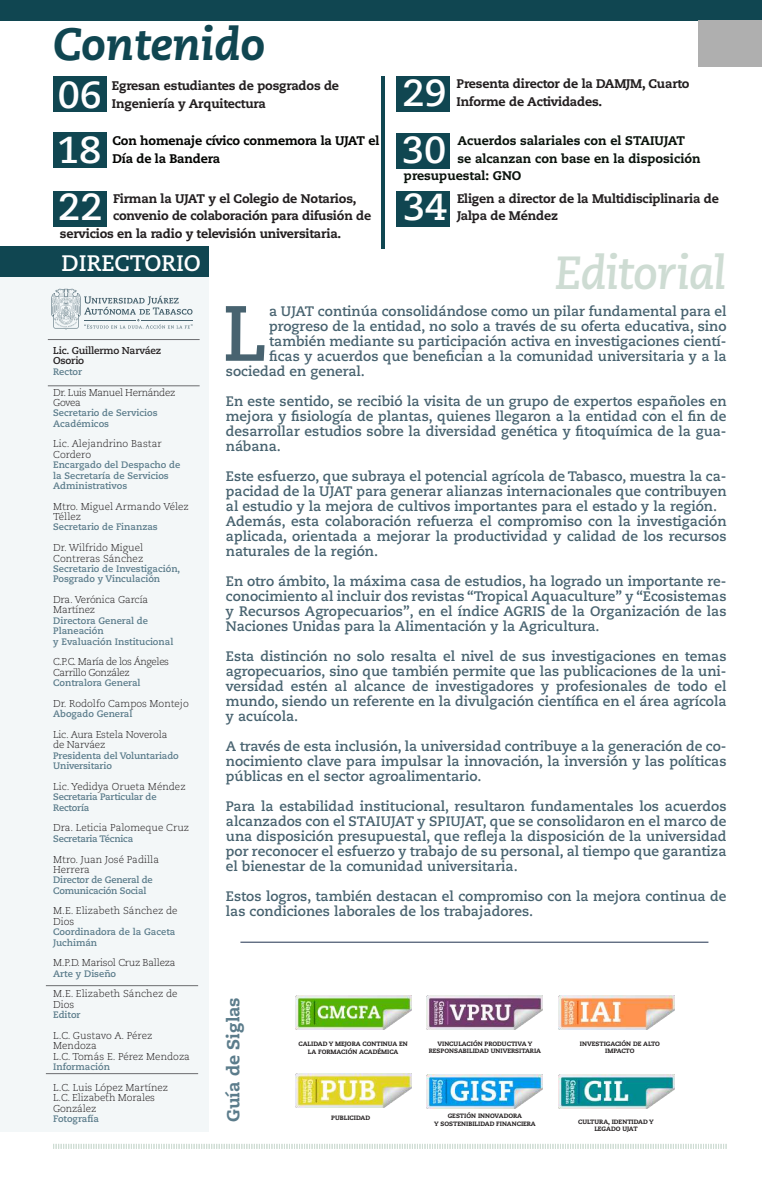
<style>
.page{position:relative;width:762px;height:1188px;background:#fff}
.page>*{position:absolute;margin:0;border:0;box-sizing:border-box;transform-origin:0 0}
.t1{font:700 78px "Caecilia LT Std";color:#486370}
.t2{font:italic 700 46.38px "Caecilia LT Std";letter-spacing:-.025em;color:#cedcd3}
.t3{font:italic 800 45px "Caecilia LT Std";color:#104651}
.t4{font:700 37.5px "Caecilia LT Std";color:#fff}
.t5{font:700 22.38px "Caecilia LT Std";color:#fff}
.t6{font:800 17.5px "Caecilia LT Std";color:#5b7c8b}
.t7{font:700 13.75px/15px "Caecilia LT Std";color:#486370;text-align:justify}
.t8{font:800 12.5px/17.5px "Caecilia LT Std";letter-spacing:-.015em;color:#231f20}
.t9{font:800 12.5px "Caecilia LT Std";color:#0a130c}
.t10{font:800 12.5px/17.5px "Caecilia LT Std";letter-spacing:-.015em;color:#040503}
.t11{font:300 10px/10.4px "Caecilia LT Std";letter-spacing:-.005em;color:#231f20}
.t12{font:300 10px/10.4px "Caecilia LT Std";letter-spacing:-.04em;color:#231f20}
.t13{font:300 10px/10.4px "Caecilia LT Std";letter-spacing:-.035em;color:#231f20}
.t14{font:700 10px/10.4px "Caecilia LT Std";letter-spacing:-.02em;color:#231f20}
.t15{font:300 10px "Caecilia LT Std";letter-spacing:-.025em;color:#231f20}
.t16{font:700 9.38px/10.4px "Caecilia LT Std";color:#5b7c8b}
.t17{font:700 9.38px/10.4px "Caecilia LT Std";letter-spacing:-.02em;color:#5b7c8b}
.t18{font:800 6.25px/7.5px "Caecilia LT Std";color:#231f20;text-align:center}
</style>
<div class="page">
<div style="left:397px;top:191px;width:53px;height:35px;background:#104651"></div>
<div style="left:397px;top:133px;width:53px;height:35px;background:#104651"></div>
<div style="left:397px;top:76px;width:53px;height:35px;background:#104651"></div>
<div style="left:53px;top:191px;width:53px;height:35px;background:#104651"></div>
<div style="left:53px;top:132px;width:53px;height:35px;background:#104651"></div>
<div style="left:53px;top:76px;width:53px;height:35px;background:#104651"></div>
<svg style="left:53px;top:1143px;width:674px;height:6px"></svg>
<hr style="left:240px;top:941px;width:468px;height:1px;background:#20314f">
<div style="left:0;top:259px;width:208px;height:871px;background:#f3f7f8"></div>
<div style="left:0;top:246px;width:208px;height:30px;background:#104651"></div>
<hr style="left:48px;top:339px;width:152px;height:1px;background:#6c6d70">
<hr style="left:48px;top:385px;width:152px;height:1px;background:#6c6d70">
<hr style="left:46px;top:985px;width:152px;height:1px;background:#6c6d70">
<hr style="left:46px;top:1073px;width:152px;height:1px;background:#6c6d70">
<svg style="left:51px;top:288px;width:141px;height:41px"></svg>
<hr style="left:381px;top:76px;width:3px;height:172px;background:#104651">
<div style="left:0;top:0;width:762px;height:20px;background:#104651"></div>
<div style="left:698px;top:20px;width:64px;height:46px;background:#afafaf"></div>
<img style="left:296px;top:995px;width:115px;height:34px">
<img style="left:296px;top:1073px;width:115px;height:33px">
<img style="left:427px;top:995px;width:116px;height:34px">
<img style="left:427px;top:1074px;width:116px;height:33px">
<img style="left:558px;top:995px;width:116px;height:34px">
<img style="left:558px;top:1074px;width:116px;height:33px">
<h3 class="t3" style="left:53px;top:18px;width:213px">Contenido</h3>
<h3 class="t4" style="left:58px;top:72px;width:46px">06</h3>
<p class="t8" style="left:112px;top:77px;width:229px">Egresan estudiantes de posgrados de<br>Ingeniería y Arquitectura</p>
<h3 class="t4" style="left:57px;top:127px;width:46px">18</h3>
<p class="t10" style="left:112px;top:132px;width:268px">Con homenaje cívico conmemora la UJAT el<br>Día de la Bandera</p>
<h3 class="t4" style="left:58px;top:185px;width:46px">22</h3>
<p class="t8" style="left:113px;top:189px;width:245px">Firman la UJAT y el Colegio de Notarios,</p>
<p class="t8" style="left:113px;top:207px;width:260px">convenio de colaboración para difusión de</p>
<p class="t8" style="left:60px;top:224px;width:283px">servicios en la radio y televisión universitaria.</p>
<h3 class="t5" style="left:62px;top:249px;width:141px">DIRECTORIO</h3>
<h3 class="t4" style="left:402px;top:71px;width:46px">29</h3>
<p class="t8" style="left:457px;top:75px;width:234px">Presenta director de la DAMJM, Cuarto<br>Informe de Actividades.</p>
<h3 class="t4" style="left:402px;top:127px;width:46px">30</h3>
<p class="t9" style="left:457px;top:133px;width:229px">Acuerdos salariales con el STAIUJAT</p>
<p class="t9" style="left:457px;top:150px;width:245px">se alcanzan con base en la disposición</p>
<p class="t9" style="left:404px;top:168px;width:119px">presupuestal: GNO</p>
<h3 class="t4" style="left:403px;top:185px;width:46px">34</h3>
<p class="t8" style="left:457px;top:190px;width:263px">Eligen a director de la Multidisciplinaria de<br>Jalpa de Méndez</p>
<h2 class="t2" style="left:555px;top:245px;width:173px">Editorial</h2>
<p class="t14" style="left:53px;top:345px;width:109px">Lic. Guillermo Narváez<br>Osorio</p>
<p class="t16" style="left:53px;top:366px;width:30px">Rector</p>
<p class="t13" style="left:53px;top:387px;width:124px">Dr. Luis Manuel Hernández<br>Govea</p>
<p class="t16" style="left:53px;top:408px;width:106px">Secretario de Servicios<br>Académicos</p>
<p class="t11" style="left:53px;top:439px;width:110px">Lic. Alejandrino Bastar<br>Cordero</p>
<p class="t16" style="left:53px;top:460px;width:129px">Encargado del Despacho de la Secretaría de Servicios<br>Administrativos</p>
<p class="t11" style="left:53px;top:501px;width:137px">Mtro. Miguel Armando Vélez<br>Téllez</p>
<p class="t16" style="left:53px;top:522px;width:106px">Secretario de Finanzas</p>
<p class="t11" style="left:53px;top:542px;width:92px">Dr. Wilfrido Miguel<br>Contreras Sánchez</p>
<p class="t16" style="left:53px;top:563px;width:129px">Secretario de Investigación,<br>Posgrado y Vinculación</p>
<p class="t11" style="left:53px;top:594px;width:97px">Dra. Verónica García<br>Martínez</p>
<p class="t16" style="left:53px;top:615px;width:122px">Directora General de<br>Planeación<br>y Evaluación Institucional</p>
<p class="t12" style="left:53px;top:656px;width:117px">C.P.C. María de los Ángeles<br>Carrillo González</p>
<p class="t16" style="left:53px;top:677px;width:89px">Contralora General</p>
<p class="t11" style="left:53px;top:698px;width:137px">Dr. Rodolfo Campos Montejo</p>
<p class="t16" style="left:53px;top:708px;width:81px">Abogado General</p>
<p class="t11" style="left:53px;top:729px;width:116px">Lic. Aura Estela Noverola de Narváez</p>
<p class="t16" style="left:53px;top:750px;width:127px">Presidenta del Voluntariado<br>Universitario</p>
<p class="t11" style="left:53px;top:781px;width:134px">Lic. Yedidya Orueta Méndez</p>
<p class="t17" style="left:53px;top:791px;width:105px">Secretaria Particular de<br>Rectoría</p>
<p class="t11" style="left:53px;top:822px;width:137px">Dra. Leticia Palomeque Cruz</p>
<p class="t17" style="left:53px;top:833px;width:82px">Secretaria Técnica</p>
<p class="t11" style="left:53px;top:853px;width:107px">Mtro. Juan José Padilla<br>Herrera</p>
<p class="t17" style="left:53px;top:874px;width:101px">Director de General de<br>Comunicación Social</p>
<p class="t11" style="left:53px;top:905px;width:126px">M.E. Elizabeth Sánchez de<br>Dios</p>
<p class="t16" style="left:53px;top:926px;width:124px">Coordinadora de la Gaceta<br>Juchimán</p>
<p class="t15" style="left:53px;top:956px;width:124px">M.P.D. Marisol Cruz Balleza</p>
<p class="t16" style="left:53px;top:968px;width:65px">Arte y Diseño</p>
<p class="t11" style="left:53px;top:988px;width:126px">M.E. Elizabeth Sánchez de<br>Dios</p>
<p class="t16" style="left:53px;top:1009px;width:29px">Editor</p>
<p class="t11" style="left:53px;top:1030px;width:138px">L.C. Gustavo A. Pérez<br>Mendoza<br>L.C. Tomás E. Pérez Mendoza</p>
<p class="t16" style="left:53px;top:1061px;width:58px">Información</p>
<p class="t11" style="left:53px;top:1082px;width:116px">L.C. Luis López Martínez<br>L.C. Elizabeth Morales<br>González</p>
<p class="t16" style="left:53px;top:1113px;width:47px">Fotografía</p>
<h1 class="t1" style="left:223px;top:287px;width:48px">L</h1>
<p class="t7" style="left:269px;top:303px;width:459px">a UJAT continúa consolidándose como un pilar fundamental para el</p>
<p class="t7" style="left:269px;top:318px;width:459px">progreso de la entidad, no solo a través de su oferta educativa, sino</p>
<p class="t7" style="left:269px;top:333px;width:459px">también mediante su participación activa en investigaciones cientí-</p>
<p class="t7" style="left:269px;top:348px;width:459px">ficas y acuerdos que benefician a la comunidad universitaria y a la</p>
<p class="t7" style="left:226px;top:363px;width:141px">sociedad en general.</p>
<p class="t7" style="left:226px;top:393px;width:502px">En este sentido, se recibió la visita de un grupo de expertos españoles en mejora y fisiología de plantas, quienes llegaron a la entidad con el fin de desarrollar estudios sobre la diversidad genética y fitoquímica de la gua&shy;nábana.</p>
<p class="t7" style="left:226px;top:468px;width:502px;text-align:left">Este esfuerzo, que subraya el potencial agrícola de Tabasco, muestra la ca&shy;pacidad de la UJAT para generar alianzas internacionales que contribuyen al estudio y la mejora de cultivos importantes para el estado y la región.<br>Además, esta colaboración refuerza el compromiso con la investigación aplicada, orientada a mejorar la productividad y calidad de los recursos naturales de la región.</p>
<p class="t7" style="left:226px;top:573px;width:502px">En otro ámbito, la máxima casa de estudios, ha logrado un importante re&shy;conocimiento al incluir dos revistas “Tropical Aquaculture” y “Ecosistemas y Recursos Agropecuarios”, en el índice AGRIS de la Organización de las Naciones Unidas para la Alimentación y la Agricultura.</p>
<p class="t7" style="left:226px;top:648px;width:502px">Esta distinción no solo resalta el nivel de sus investigaciones en temas agropecuarios, sino que también permite que las publicaciones de la uni&shy;versidad estén al alcance de investigadores y profesionales de todo el mundo, siendo un referente en la divulgación científica en el área agrícola y acuícola.</p>
<p class="t7" style="left:226px;top:738px;width:502px">A través de esta inclusión, la universidad contribuye a la generación de co&shy;nocimiento clave para impulsar la innovación, la inversión y las políticas públicas en el sector agroalimentario.</p>
<p class="t7" style="left:226px;top:798px;width:502px">Para la estabilidad institucional, resultaron fundamentales los acuerdos alcanzados con el STAIUJAT y SPIUJAT, que se consolidaron en el marco de una disposición presupuestal, que refleja la disposición de la universidad por reconocer el esfuerzo y trabajo de su personal, al tiempo que garantiza el bienestar de la comunidad universitaria.</p>
<p class="t7" style="left:226px;top:888px;width:502px">Estos logros, también destacan el compromiso con la mejora continua de las condiciones laborales de los trabajadores.</p>
<p class="t6" style="left:222px;top:1121px;width:126px;rotate:-90deg">Guía de Siglas</p>
<p class="t18" style="left:299px;top:1039px;width:111px">CALIDAD Y MEJORA CONTINUA EN<br>LA FORMACIÓN ACADÉMICA</p>
<p class="t18" style="left:429px;top:1039px;width:114px">VINCULACIÓN PRODUCTIVA Y<br>RESPONSABILIDAD UNIVERSITARIA</p>
<p class="t18" style="left:580px;top:1039px;width:82px">INVESTIGACIÓN DE ALTO<br>IMPACTO</p>
<p class="t18" style="left:331px;top:1113px;width:40px">PUBLICIDAD</p>
<p class="t18" style="left:434px;top:1112px;width:103px">GESTIÓN INNOVADORA<br>Y SOSTENIBILIDAD FINANCIERA</p>
<p class="t18" style="left:578px;top:1117px;width:77px">CULTURA, IDENTIDAD Y<br>LEGADO UJAT</p>
</div>
